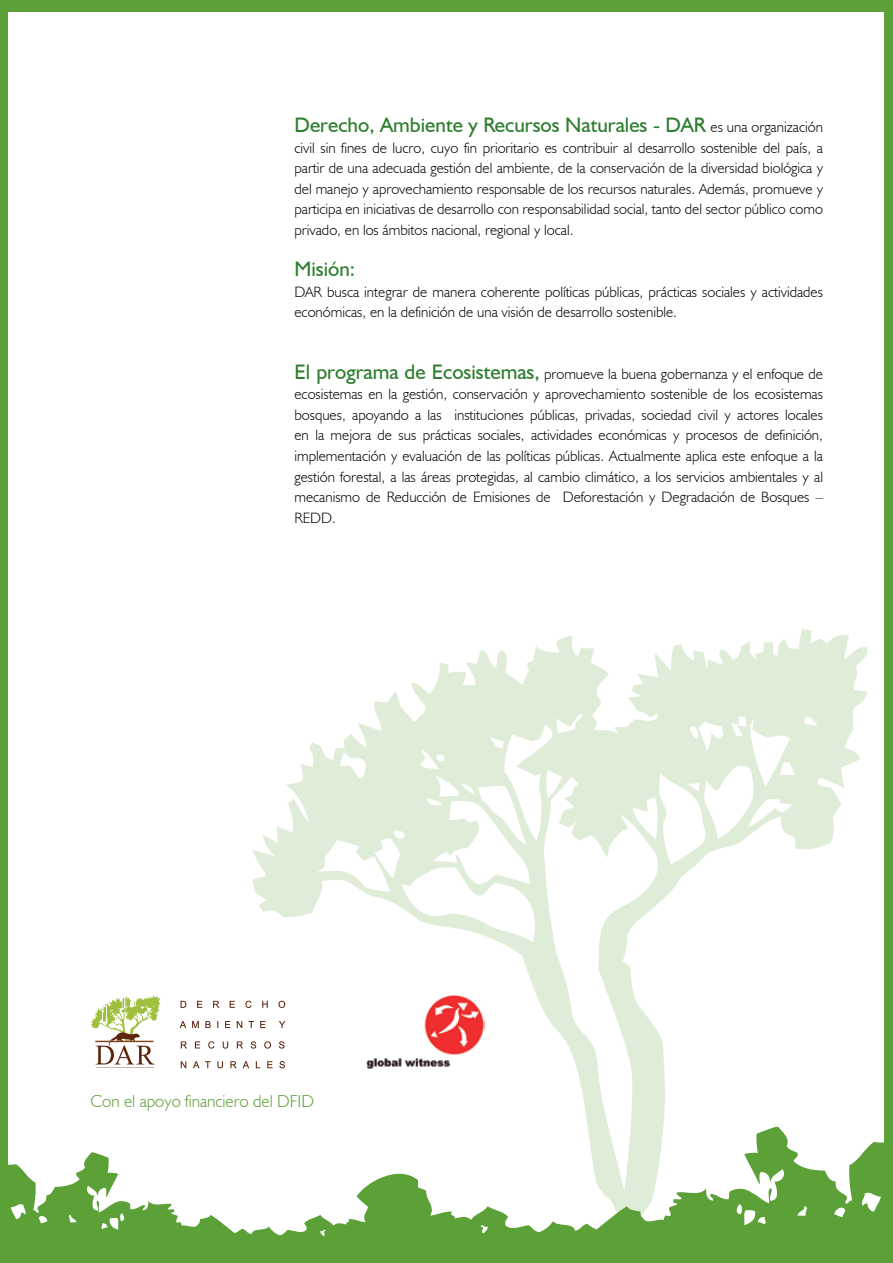
<style>
.page{position:relative;width:893px;height:1263px;background:#5ca038}
.page>*{position:absolute;margin:0;border:0;box-sizing:border-box;transform-origin:0 0}
.t1{font:21px "Humanist 521 BT";color:#2d7d2f}
.t2{font:300 17.25px "Humanist 521 BT";color:#5ca038}
.t3{font:300 15px/20.5px "Humanist 521 BT";color:#000;text-align:justify}
.s1{font-weight:300;font-size:15px;color:#000}
.s2{font-weight:400;font-size:21px;color:#2d7d2f}
</style>
<div class="page">
<div style="left:8px;top:12px;width:876px;height:1240px;background:#fff"></div>
<svg style="left:252px;top:629px;width:616px;height:498px"></svg>
<svg style="left:444px;top:1127px;width:440px;height:125px"></svg>
<svg style="left:8px;top:1152px;width:436px;height:100px"></svg>
<hr style="left:96px;top:1067px;width:58px;height:1px;background:#81441c">
<svg style="left:181px;top:1001px;width:104px;height:7px"></svg>
<svg style="left:180px;top:1021px;width:105px;height:7px"></svg>
<svg style="left:181px;top:1041px;width:104px;height:7px"></svg>
<svg style="left:181px;top:1061px;width:104px;height:7px"></svg>
<svg style="left:91px;top:996px;width:70px;height:68px"></svg>
<img style="left:366px;top:995px;width:119px;height:74px">
<h1 class="t1" style="left:294px;top:112px;width:530px">Derecho, Ambiente y Recursos Naturales - DAR <span class="s1">es una organización</span></h1>
<p class="t3" style="left:294px;top:137px;width:530px">civil sin fines de lucro, cuyo fin prioritario es contribuir al desarrollo sostenible del país, a partir de una adecuada gestión del ambiente, de la conservación de la diversidad biológica y del manejo y aprovechamiento responsable de los recursos naturales. Además, promueve y participa en iniciativas de desarrollo con responsabilidad social, tanto del sector público como privado, en los ámbitos nacional, regional y local.</p>
<h1 class="t1" style="left:294px;top:256px;width:62px">Misión:</h1>
<p class="t3" style="left:294px;top:281px;width:530px">DAR busca integrar de manera coherente políticas públicas, prácticas sociales y actividades económicas, en la definición de una visión de desarrollo sostenible.</p>
<p class="t3" style="left:294px;top:363px;width:530px"><span class="s2">El programa de Ecosistemas,</span> promueve la buena gobernanza y el enfoque de ecosistemas en la gestión, conservación y aprovechamiento sostenible de los ecosistemas bosques, apoyando a las instituciones públicas, privadas, sociedad civil y actores locales en la mejora de sus prácticas sociales, actividades económicas y procesos de definición, implementación y evaluación de las políticas públicas. Actualmente aplica este enfoque a la gestión forestal, a las áreas protegidas, al cambio climático, a los servicios ambientales y al mecanismo de Reducción de Emisiones de Deforestación y Degradación de Bosques – REDD.</p>
<p class="t2" style="left:91px;top:1090px;width:225px">Con el apoyo financiero del DFID</p>
</div>
